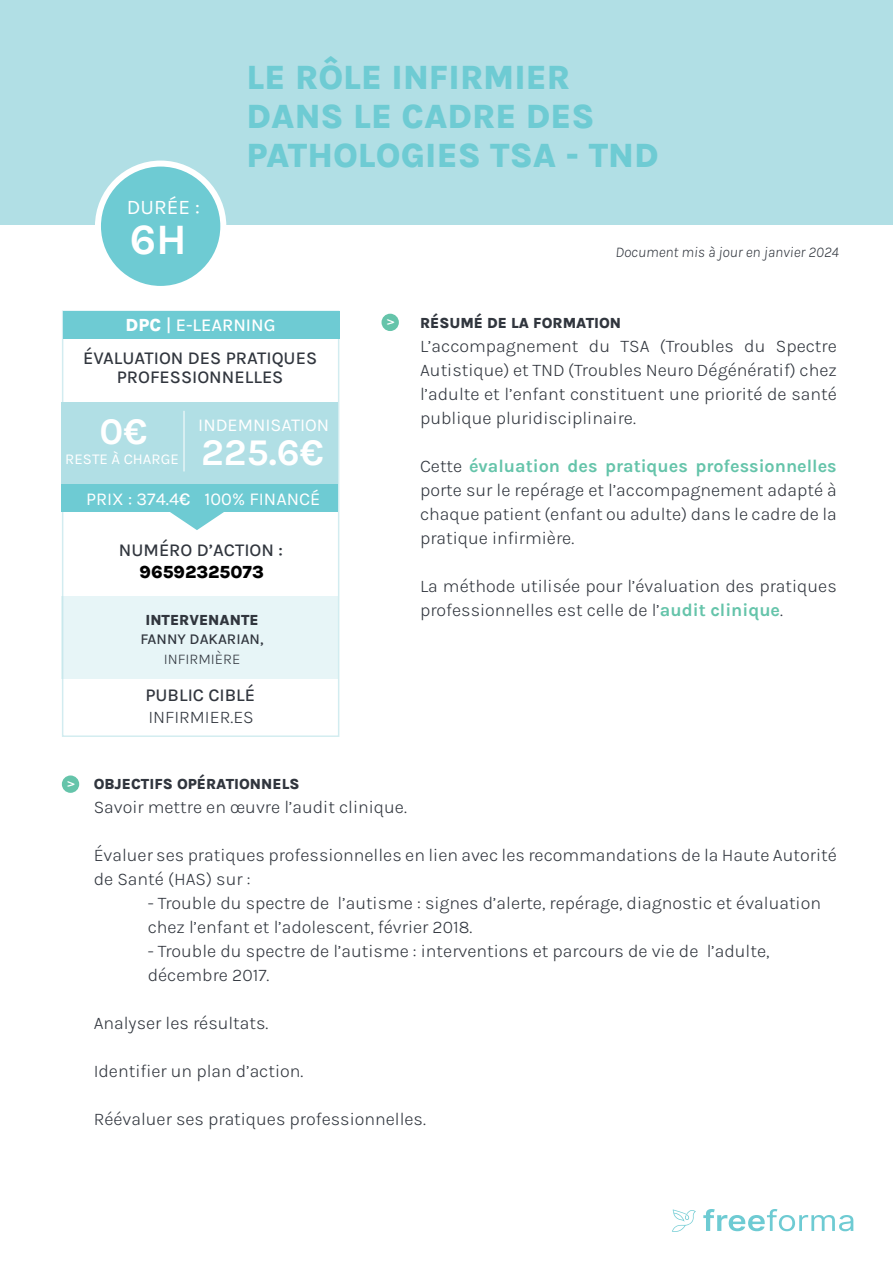
<style>
.page{position:relative;width:893px;height:1263px;background:#fff}
.page>*{position:absolute;margin:0;border:0;box-sizing:border-box;transform-origin:0 0}
.t1{font:700 43.5px "Karla";color:#fff}
.t2{font:700 37.8px "Karla";color:#fff}
.t3{font:800 34.5px/39px "Karla";color:#6ecbd3}
.t4{font:20.7px "Karla";color:#fff}
.t5{font:300 18px/24px "Karla";color:#31363e;text-align:justify}
.t6{font:500 18px/19.5px "Karla";color:#31363e;text-align:center}
.t7{font:18px "Karla";color:#fff}
.t8{font:500 18px "Karla";color:#fff}
.t9{font:800 18px "Karla";color:#000}
.t10{font:800 15px "Karla";color:#31363e}
.t11{font:italic 300 15px "Karla";color:#31363e}
.t12{font:500 15px "Karla";color:#31363e}
.t13{font:15px "Karla";color:#fff}
.t14{font:300 15px "Karla";color:#31363e}
.t15{font:700 9px "Comic Sans MS";color:#fff}
.s1{font-weight:800}
.s2{font-weight:500}
.s3{font-weight:700;color:#65c4aa}
</style>
<div class="page">
<svg style="left:703px;top:1209px;width:150px;height:22px"></svg>
<svg style="left:672px;top:1209px;width:24px;height:23px"></svg>
<div style="left:0;top:0;width:893px;height:225px;background:#b1dfe5"></div>
<div style="left:98px;top:164px;width:125px;height:125px;background:#6ecbd3;border-radius:50%"></div>
<div style="left:95px;top:161px;width:131px;height:131px;border:6px solid #fff;border-radius:50%"></div>
<div style="left:381px;top:314px;width:18px;height:17px;background:#65c4aa;border-radius:50%"></div>
<svg style="left:61px;top:310px;width:279px;height:427px"></svg>
<div style="left:62px;top:402px;width:276px;height:83px;background:#b1dfe5"></div>
<hr style="left:184px;top:411px;width:1px;height:60px;background:#fff">
<div style="left:63px;top:311px;width:276px;height:27px;background:#6ecbd3"></div>
<svg style="left:165px;top:512px;width:64px;height:18px"></svg>
<div style="left:62px;top:596px;width:276px;height:83px;background:#e7f5f7"></div>
<div style="left:62px;top:485px;width:276px;height:27px;background:#6ecbd3"></div>
<div style="left:62px;top:775px;width:17px;height:18px;background:#65c4aa;border-radius:50%"></div>
<p class="t4" style="left:127px;top:196px;width:75px">DURÉE :</p>
<p class="t1" style="left:130px;top:210px;width:59px">6H</p>
<p class="t3" style="left:247px;top:56px;width:414px">LE RÔLE INFIRMIER<br>DANS LE CADRE DES<br>PATHOLOGIES TSA - TND</p>
<p class="t11" style="left:615px;top:243px;width:225px">Document mis à jour en janvier 2024</p>
<p class="t8" style="left:126px;top:313px;width:151px"><span class="s1">DPC</span> | E-LEARNING</p>
<p class="t6" style="left:83px;top:347px;width:235px">ÉVALUATION DES PRATIQUES<br>PROFESSIONNELLES</p>
<p class="t2" style="left:100px;top:406px;width:49px">0€</p>
<p class="t13" style="left:65px;top:451px;width:115px">RESTE À CHARGE</p>
<p class="t7" style="left:198px;top:415px;width:132px">INDEMNISATION</p>
<p class="t2" style="left:201px;top:427px;width:124px">225.6€</p>
<p class="t7" style="left:86px;top:489px;width:106px">PRIX : 374.4<span class="s2">€</span></p>
<p class="t7" style="left:205px;top:489px;width:117px">100% FINANCÉ</p>
<p class="t6" style="left:119px;top:539px;width:165px">NUMÉRO D’ACTION :</p>
<p class="t9" style="left:140px;top:559px;width:126px">96592325073</p>
<p class="t10" style="left:145px;top:609px;width:115px">INTERVENANTE</p>
<p class="t12" style="left:141px;top:629px;width:124px">FANNY DAKARIAN,</p>
<p class="t14" style="left:164px;top:649px;width:78px">INFIRMIÈRE</p>
<p class="t6" style="left:145px;top:685px;width:111px">PUBLIC CIBLÉ</p>
<p class="t5" style="left:148px;top:705px;width:107px">INFIRMIER.ES</p>
<p class="t15" style="left:384px;top:325px;width:8px;rotate:-90deg">V</p>
<p class="t10" style="left:420px;top:312px;width:203px">RÉSUMÉ DE LA FORMATION</p>
<p class="t5" style="left:420px;top:333px;width:418px">L’accompagnement du TSA (Troubles du Spectre Autistique) et TND (Troubles Neuro Dégénératif) chez l’adulte et l’enfant constituent une priorité de santé publique pluridisciplinaire.</p>
<p class="t5" style="left:420px;top:453px;width:418px">Cette <span class="s3">évaluation des pratiques professionnelles </span>porte sur le repérage et l’accompagnement adapté à chaque patient (enfant ou adulte) dans le cadre de la pratique infirmière.</p>
<p class="t5" style="left:420px;top:573px;width:418px">La méthode utilisée pour l’évaluation des pratiques professionnelles est celle de l’<span class="s3">audit clinique</span>.</p>
<p class="t15" style="left:65px;top:787px;width:8px;rotate:-90deg">V</p>
<p class="t10" style="left:94px;top:774px;width:207px">OBJECTIFS OPÉRATIONNELS</p>
<p class="t5" style="left:94px;top:795px;width:315px">Savoir mettre en œuvre l’audit clinique.</p>
<p class="t5" style="left:94px;top:843px;width:745px">Évaluer ses pratiques professionnelles en lien avec les recommandations de la Haute Autorité</p>
<p class="t5" style="left:94px;top:867px;width:158px">de Santé (HAS) sur :</p>
<p class="t5" style="left:148px;top:891px;width:675px">- Trouble du spectre de l’autisme : signes d’alerte, repérage, diagnostic et évaluation chez l’enfant et l’adolescent, février 2018.</p>
<p class="t5" style="left:148px;top:939px;width:623px">- Trouble du spectre de l’autisme : interventions et parcours de vie de l’adulte,</p>
<p class="t5" style="left:148px;top:963px;width:123px">décembre 2017.</p>
<p class="t5" style="left:94px;top:1011px;width:176px">Analyser les résultats.</p>
<p class="t5" style="left:94px;top:1059px;width:211px">Identifier un plan d’action.</p>
<p class="t5" style="left:94px;top:1107px;width:334px">Réévaluer ses pratiques professionnelles.</p>
</div>
